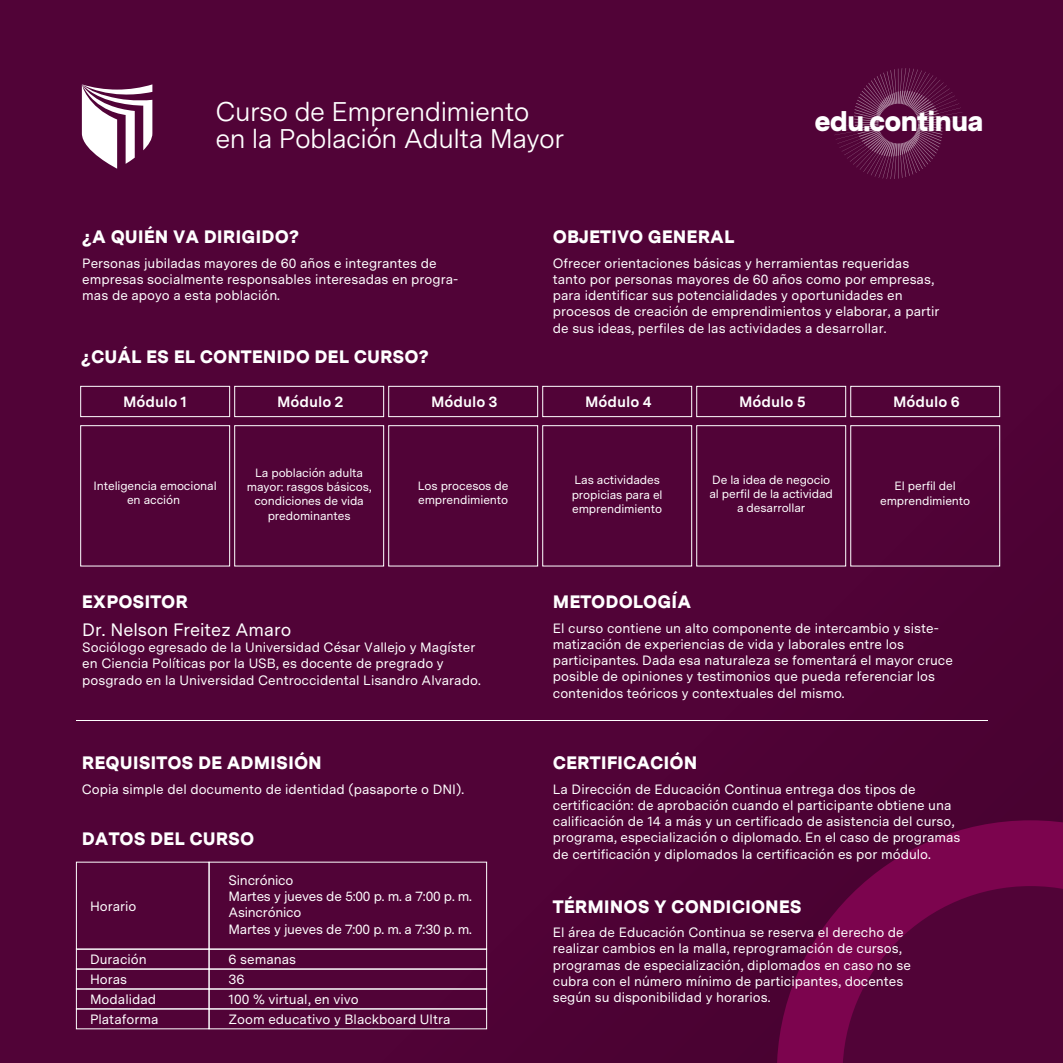
<style>
.page{position:relative;width:1063px;height:1063px;background:#510337}
.page>*{position:absolute;margin:0;border:0;box-sizing:border-box;transform-origin:0 0}
.t1{font:900 28.05px "Messina Sans";letter-spacing:-.035em;color:#fff}
.t2{font:27px/27px "Messina Sans";letter-spacing:-.02em;color:#fff}
.t3{font:900 18px "Messina Sans";color:#fff}
.t4{font:18px "Messina Sans";color:#fff}
.t5{font:700 15px "Messina Sans";color:#fff}
.t6{font:13.5px/16.2px "Messina Sans";color:#fff}
.t7{font:13.5px/16.2px "Messina Sans";letter-spacing:-.02em;color:#fff}
.t8{font:12px/14.4px "Messina Sans";letter-spacing:-.01em;color:#fff;text-align:center}
</style>
<div class="page">
<svg style="left:376px;top:385px;width:625px;height:645px"></svg>
<svg style="left:82px;top:84px;width:70px;height:85px"></svg>
<div style="left:80px;top:386px;width:150px;height:31px;border:1px solid #fff"></div>
<div style="left:80px;top:425px;width:150px;height:141px;border:1px solid #fff"></div>
<div style="left:234px;top:386px;width:150px;height:31px;border:1px solid #fff"></div>
<div style="left:234px;top:425px;width:150px;height:141px;border:1px solid #fff"></div>
<div style="left:388px;top:386px;width:150px;height:31px;border:1px solid #fff"></div>
<div style="left:388px;top:425px;width:150px;height:141px;border:1px solid #fff"></div>
<div style="left:542px;top:386px;width:150px;height:31px;border:1px solid #fff"></div>
<div style="left:542px;top:425px;width:150px;height:141px;border:1px solid #fff"></div>
<div style="left:696px;top:386px;width:150px;height:31px;border:1px solid #fff"></div>
<div style="left:696px;top:425px;width:150px;height:141px;border:1px solid #fff"></div>
<div style="left:850px;top:386px;width:150px;height:31px;border:1px solid #fff"></div>
<div style="left:850px;top:425px;width:150px;height:141px;border:1px solid #fff"></div>
<svg style="left:777px;top:820px;width:285px;height:243px;fill:#7c044e"></svg>
<svg style="left:843px;top:886px;width:219px;height:177px"></svg>
<svg style="left:832px;top:68px;width:132px;height:111px"></svg>
<hr style="left:76px;top:720px;width:912px;height:1px;background:#fff">
<div style="left:76px;top:949px;width:133px;height:20px;border:1px solid #fff"></div>
<div style="left:209px;top:949px;width:278px;height:20px;border:1px solid #fff"></div>
<div style="left:76px;top:969px;width:133px;height:20px;border:1px solid #fff"></div>
<div style="left:209px;top:969px;width:278px;height:20px;border:1px solid #fff"></div>
<div style="left:76px;top:989px;width:133px;height:20px;border:1px solid #fff"></div>
<div style="left:209px;top:989px;width:278px;height:20px;border:1px solid #fff"></div>
<h2 class="t2" style="left:215px;top:97px;width:350px">Curso de Emprendimiento en la Población Adulta Mayor</h2>
<h1 class="t1" style="left:814px;top:100px;width:171px">edu.continua</h1>
<h3 class="t3" style="left:82px;top:224px;width:219px">¿A QUIÉN VA DIRIGIDO?</h3>
<p class="t6" style="left:82px;top:255px;width:377px">Personas jubiladas mayores de 60 años e integrantes de empresas socialmente responsables interesadas en progra&shy;mas de apoyo a esta población.</p>
<h3 class="t3" style="left:81px;top:343px;width:350px">¿CUÁL ES EL CONTENIDO DEL CURSO?</h3>
<p class="t5" style="left:123px;top:391px;width:66px">Módulo 1</p>
<p class="t5" style="left:277px;top:391px;width:68px">Módulo 2</p>
<p class="t5" style="left:431px;top:391px;width:68px">Módulo 3</p>
<p class="t8" style="left:94px;top:478px;width:125px">Inteligencia emocional en acción</p>
<p class="t8" style="left:247px;top:465px;width:126px">La población adulta mayor: rasgos básicos, condiciones de vida predominantes</p>
<p class="t8" style="left:418px;top:478px;width:92px;text-align:left">Los procesos de emprendimiento</p>
<h3 class="t3" style="left:82px;top:589px;width:108px">EXPOSITOR</h3>
<h3 class="t4" style="left:82px;top:616px;width:210px">Dr. Nelson Freitez Amaro</h3>
<p class="t6" style="left:82px;top:639px;width:400px">Sociólogo egresado de la Universidad César Vallejo y Magíster en Ciencia Políticas por la USB, es docente de pregrado y posgrado en la Universidad Centroccidental Lisandro Alvarado.</p>
<h3 class="t3" style="left:82px;top:750px;width:242px">REQUISITOS DE ADMISIÓN</h3>
<p class="t6" style="left:82px;top:781px;width:384px">Copia simple del documento de identidad (pasaporte o DNI).</p>
<h3 class="t3" style="left:82px;top:825px;width:174px">DATOS DEL CURSO</h3>
<p class="t6" style="left:90px;top:897px;width:48px">Horario</p>
<p class="t7" style="left:229px;top:872px;width:245px">Sincrónico<br>Martes y jueves de 5:00 p. m. a 7:00 p. m.<br>Asincrónico<br>Martes y jueves de 7:00 p. m. a 7:30 p. m.</p>
<p class="t6" style="left:90px;top:951px;width:58px">Duración</p>
<p class="t6" style="left:229px;top:951px;width:69px">6 semanas</p>
<p class="t6" style="left:90px;top:971px;width:39px">Horas</p>
<p class="t6" style="left:229px;top:971px;width:17px">36</p>
<p class="t6" style="left:90px;top:991px;width:68px">Modalidad</p>
<p class="t6" style="left:229px;top:991px;width:132px">100 % virtual, en vivo</p>
<p class="t6" style="left:90px;top:1011px;width:70px">Plataforma</p>
<p class="t6" style="left:229px;top:1011px;width:223px">Zoom educativo y Blackboard Ultra</p>
<h3 class="t3" style="left:553px;top:224px;width:183px">OBJETIVO GENERAL</h3>
<p class="t6" style="left:553px;top:255px;width:388px">Ofrecer orientaciones básicas y herramientas requeridas tanto por personas mayores de 60 años como por empresas, para identificar sus potencialidades y oportunidades en procesos de creación de emprendimientos y elaborar, a partir de sus ideas, perfiles de las actividades a desarrollar.</p>
<p class="t5" style="left:585px;top:391px;width:68px">Módulo 4</p>
<p class="t8" style="left:572px;top:473px;width:93px;text-align:left">Las actividades propicias para el emprendimiento</p>
<p class="t5" style="left:739px;top:391px;width:68px">Módulo 5</p>
<p class="t8" style="left:709px;top:472px;width:125px">De la idea de negocio al perfil de la actividad a desarrollar</p>
<p class="t5" style="left:893px;top:391px;width:68px">Módulo 6</p>
<p class="t8" style="left:880px;top:478px;width:92px">El perfil del emprendimiento</p>
<h3 class="t3" style="left:553px;top:589px;width:140px">METODOLOGÍA</h3>
<p class="t6" style="left:553px;top:620px;width:402px">El curso contiene un alto componente de intercambio y siste&shy;matización de experiencias de vida y laborales entre los participantes. Dada esa naturaleza se fomentará el mayor cruce posible de opiniones y testimonios que pueda referenciar los contenidos teóricos y contextuales del mismo.</p>
<h3 class="t3" style="left:553px;top:750px;width:146px">CERTIFICACIÓN</h3>
<p class="t6" style="left:553px;top:781px;width:409px">La Dirección de Educación Continua entrega dos tipos de certificación: de aprobación cuando el participante obtiene una calificación de 14 a más y un certificado de asistencia del curso, programa, especialización o diplomado. En el caso de programas de certificación y diplomados la certificación es por módulo.</p>
<h3 class="t3" style="left:553px;top:893px;width:250px">TÉRMINOS Y CONDICIONES</h3>
<p class="t6" style="left:553px;top:924px;width:360px">El área de Educación Continua se reserva el derecho de realizar cambios en la malla, reprogramación de cursos, programas de especialización, diplomados en caso no se cubra con el número mínimo de participantes, docentes según su disponibilidad y horarios.</p>
</div>
